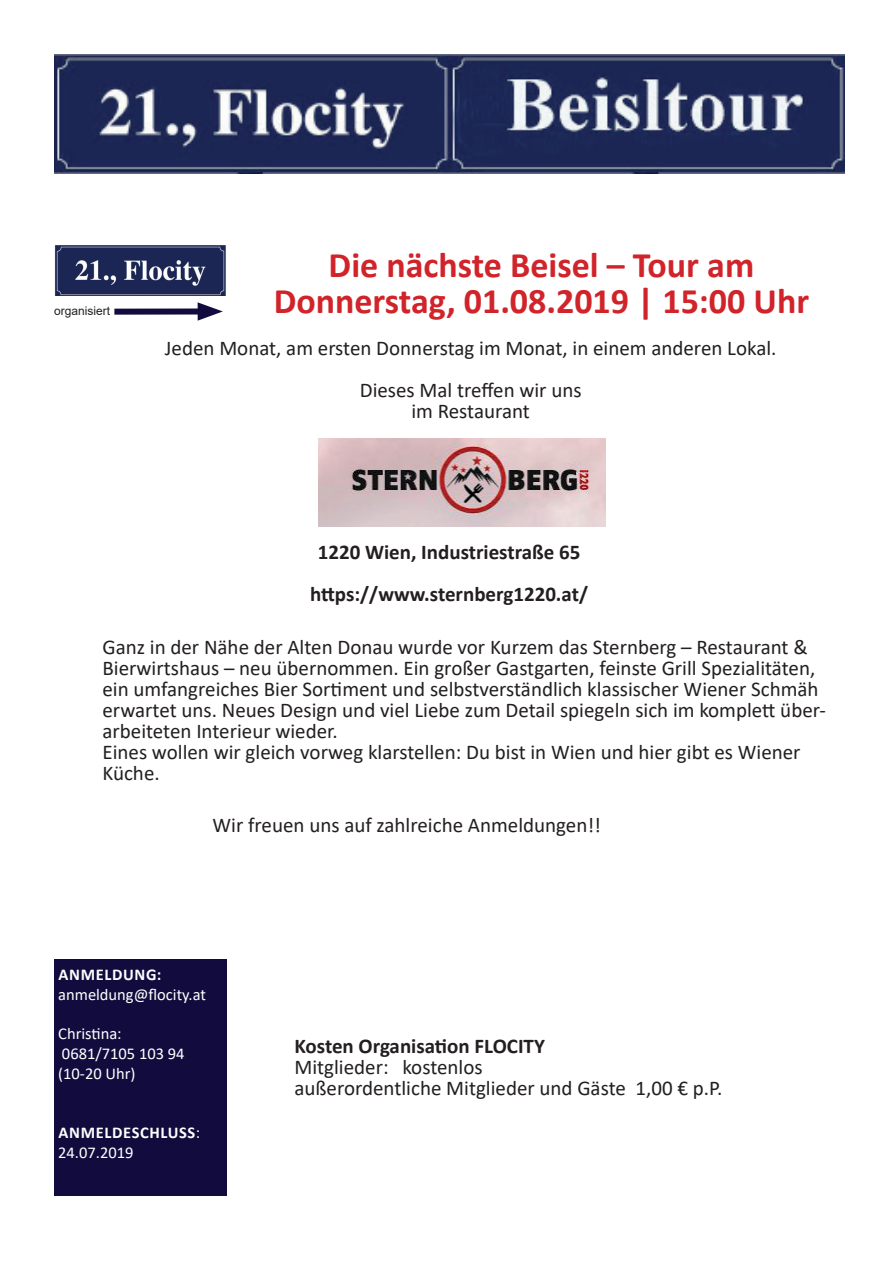
<style>
.page{position:relative;width:893px;height:1263px;background:#fff}
.page>*{position:absolute;margin:0;border:0;box-sizing:border-box;transform-origin:0 0}
.t1{font:700 36px/36px "Calibri";color:#d1232a;text-align:center}
.t2{font:21px/21px "Calibri";color:#231f20}
.t3{font:700 21px/42px "Calibri";color:#231f20;text-align:center}
.t4{font:16.5px/19.8px "Calibri";color:#fff}
.t5{font:700 16.5px/19.8px "Calibri";letter-spacing:.04em;color:#fff}
.t6{font:12px "Arial";color:#231f20}
.s1{font-weight:400}
</style>
<div class="page">
<div style="left:54px;top:959px;width:172px;height:237px;background:#120b3e"></div>
<div style="left:114px;top:308px;width:94px;height:7px;background:#120b3e"></div>
<svg style="left:198px;top:302px;width:25px;height:19px"></svg>
<img style="left:54px;top:245px;width:172px;height:51px">
<img style="left:54px;top:54px;width:790px;height:119px">
<img style="left:319px;top:438px;width:286px;height:88px">
<p class="t6" style="left:54px;top:302px;width:58px">organisiert</p>
<h1 class="t1" style="left:274px;top:247px;width:537px">Die nächste Beisel – Tour am<br>Donnerstag, 01.08.2019 | 15:00 Uhr</h1>
<p class="t2" style="left:165px;top:326px;width:613px;line-height:42px;text-align:center">Jeden Monat, am ersten Donnerstag im Monat, in einem anderen Lokal.<br>Dieses Mal treffen wir uns</p>
<p class="t2" style="left:411px;top:400px;width:120px">im Restaurant</p>
<p class="t3" style="left:310px;top:530px;width:279px">1220 Wien, Industriestraße 65 https://www.sternberg1220.at/</p>
<p class="t2" style="left:102px;top:636px;width:725px">Ganz in der Nähe der Alten Donau wurde vor Kurzem das Sternberg – Restaurant &amp; Bierwirtshaus – neu übernommen. Ein großer Gastgarten, feinste Grill Spezialitäten, ein umfangreiches Bier Sortiment und selbstverständlich klassischer Wiener Schmäh erwartet uns. Neues Design und viel Liebe zum Detail spiegeln sich im komplett über&shy;arbeiteten Interieur wieder.<br>Eines wollen wir gleich vorweg klarstellen: Du bist in Wien und hier gibt es Wiener Küche.</p>
<p class="t2" style="left:213px;top:813px;width:390px">Wir freuen uns auf zahlreiche Anmeldungen!!</p>
<p class="t5" style="left:59px;top:964px;width:104px">ANMELDUNG:</p>
<p class="t4" style="left:58px;top:984px;width:149px">anmeldung@flocity.at</p>
<p class="t4" style="left:58px;top:1023px;width:128px">Christina:<br>0681/7105 103 94 (10-20 Uhr)</p>
<p class="t5" style="left:58px;top:1123px;width:143px">ANMELDESCHLUSS<span class="s1">:<br>24.07.2019</span></p>
<p class="t3" style="left:294px;top:1024px;width:252px">Kosten Organisation FLOCITY</p>
<p class="t2" style="left:294px;top:1056px;width:430px">Mitglieder: kostenlos<br>außerordentliche Mitglieder und Gäste 1,00 € p.P.</p>
</div>
